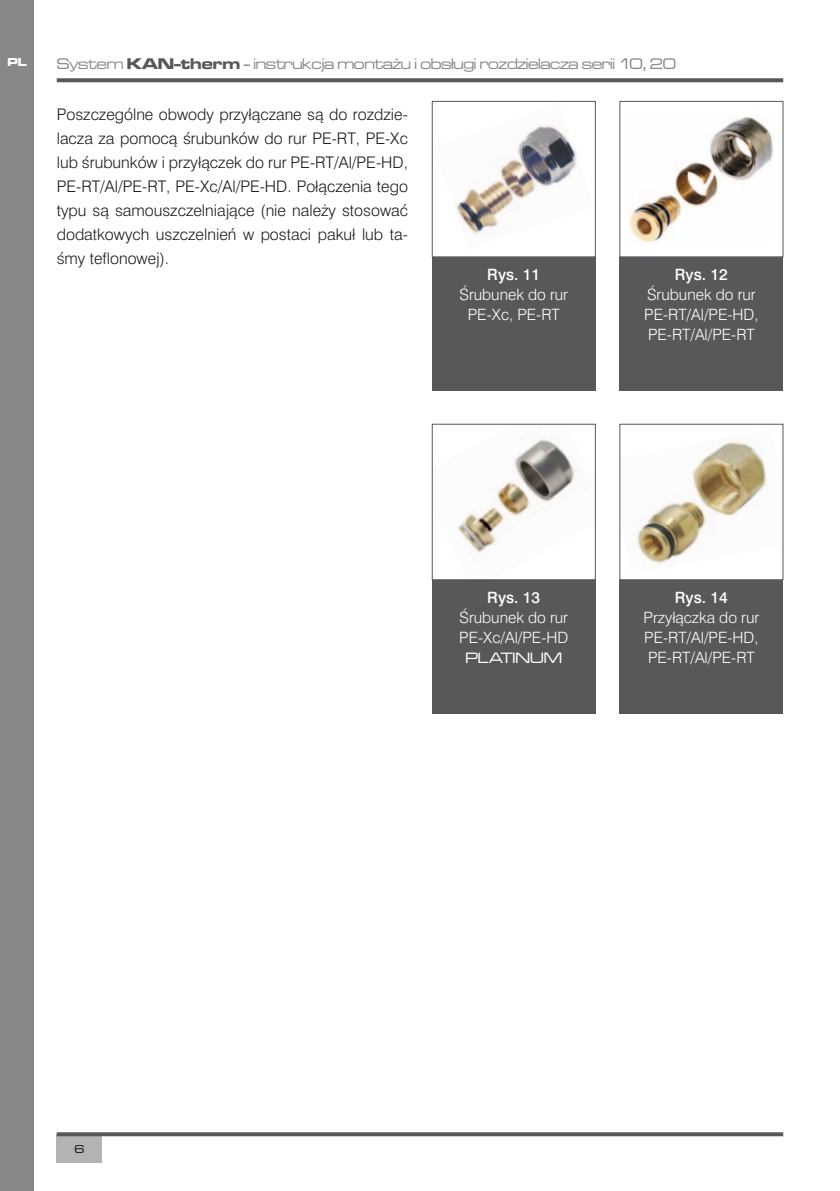
<style>
.page{position:relative;width:840px;height:1191px;background:#fff}
.page>*{position:absolute;margin:0;border:0;box-sizing:border-box;transform-origin:0 0}
.t1{font:16px/24px "Swiss 721 Lt AT";color:#1a171c;text-align:justify}
.t2{font:16px "Microgramma D Med Ext";letter-spacing:-.02em;color:#87888a}
.t3{font:15.6px/20px "Swiss 721 Lt AT";color:#fff}
.t4{font:15.6px "Swiss 721 Md AT";color:#fff}
.t5{font:15.6px "Microgramma D Med Ext";color:#fff}
.t6{font:12px "Microgramma D Bol Ext";color:#fff}
.t7{font:12px "Microgramma D Med Ext";color:#1a171c}
.s1{font-family:"Microgramma D Bol Ext";color:#58585a}
</style>
<div class="page">
<svg style="left:57px;top:78px;width:725px;height:4px;background:#626264"></svg>
<div style="left:57px;top:1134px;width:45px;height:28px;background:#b1b3b4"></div>
<svg style="left:57px;top:1132px;width:725px;height:4px;background:#636365"></svg>
<div style="left:0;top:0;width:34px;height:1191px;background:#87888a"></div>
<img style="left:455px;top:125px;width:122px;height:109px">
<div style="left:432px;top:101px;width:163px;height:156px;border:1px solid #58585a"></div>
<img style="left:629px;top:115px;width:144px;height:128px">
<div style="left:619px;top:101px;width:163px;height:156px;border:1px solid #58585a"></div>
<div style="left:432px;top:257px;width:163px;height:133px;background:#58585a"></div>
<div style="left:619px;top:257px;width:163px;height:133px;background:#58585a"></div>
<img style="left:457px;top:438px;width:118px;height:115px">
<div style="left:432px;top:424px;width:163px;height:156px;border:1px solid #58585a"></div>
<div style="left:432px;top:580px;width:163px;height:133px;background:#58585a"></div>
<img style="left:636px;top:441px;width:131px;height:123px">
<div style="left:619px;top:424px;width:163px;height:156px;border:1px solid #58585a"></div>
<div style="left:619px;top:580px;width:163px;height:133px;background:#58585a"></div>
<p class="t6" style="left:7px;top:54px;width:21px">PL</p>
<p class="t2" style="left:57px;top:54px;width:620px">System <span class="s1">KAN-therm</span> - instrukcja montażu i obsługi rozdzielacza serii 10, 20</p>
<p class="t1" style="left:57px;top:102px;width:352px">Poszczególne obwody przyłączane są do rozdzie&shy;lacza za pomocą śrubunków do rur PE-RT, PE-Xc lub śrubunków i przyłączek do rur PE-RT/Al/PE-HD, PE-RT/Al/PE-RT, PE-Xc/Al/PE-HD. Połączenia tego typu są samouszczelniające (nie należy stosować dodatkowych uszczelnień w postaci pakuł lub ta&shy;śmy teflonowej).</p>
<p class="t4" style="left:487px;top:265px;width:54px">Rys. 11</p>
<p class="t3" style="left:459px;top:284px;width:110px;text-align:center">Śrubunek do rur<br>PE-Xc, PE-RT</p>
<p class="t4" style="left:674px;top:265px;width:54px">Rys. 12</p>
<p class="t3" style="left:644px;top:284px;width:116px">Śrubunek do rur<br>PE-RT/Al/PE-HD,<br>PE-RT/Al/PE-RT</p>
<p class="t7" style="left:74px;top:1141px;width:11px">6</p>
<p class="t4" style="left:487px;top:588px;width:54px">Rys. 13</p>
<p class="t3" style="left:459px;top:607px;width:110px">Śrubunek do rur<br>PE-Xc/Al/PE-HD</p>
<p class="t5" style="left:465px;top:647px;width:98px">PLATINUM</p>
<p class="t4" style="left:674px;top:588px;width:54px">Rys. 14</p>
<p class="t3" style="left:643px;top:607px;width:117px;text-align:justify">Przyłączka do rur PE-RT/Al/PE-HD, PE-RT/Al/PE-RT</p>
</div>
